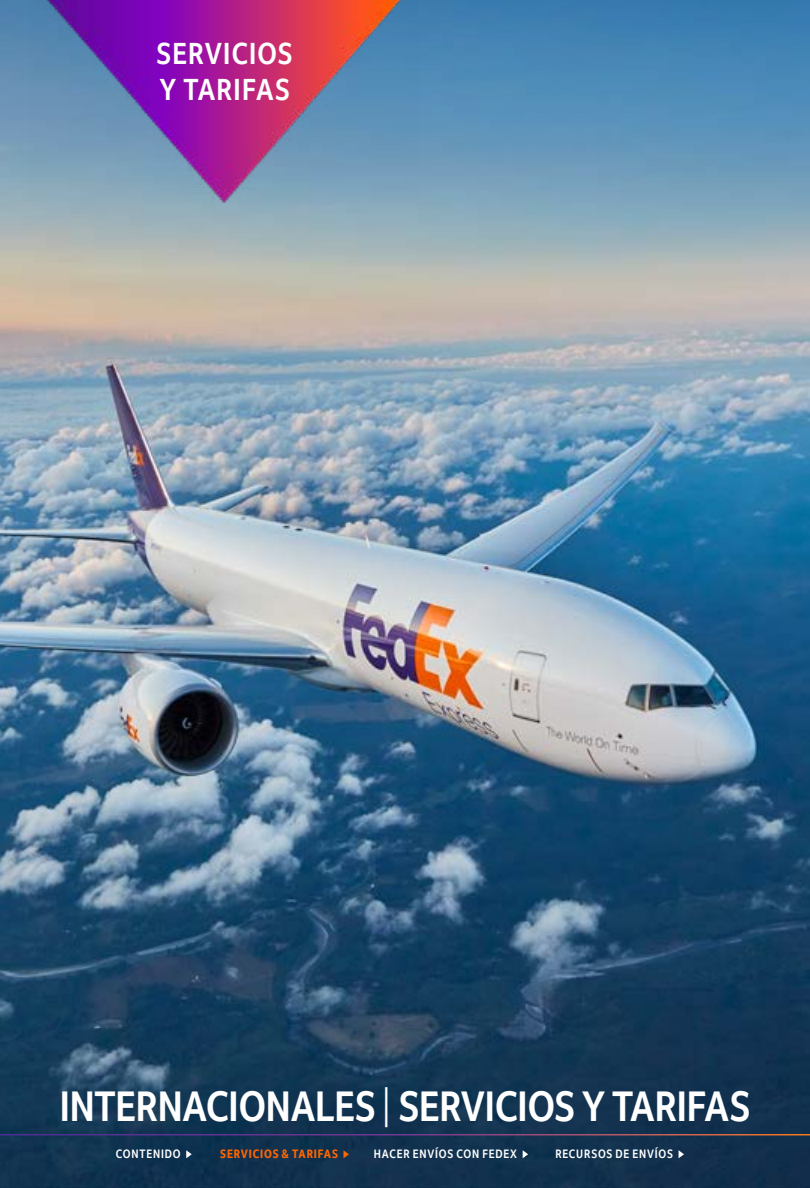
<style>
.page{position:relative;width:810px;height:1188px;background:#fff}
.page>*{position:absolute;margin:0;border:0;box-sizing:border-box;transform-origin:0 0}
.t1{font:500 condensed 42px "Fed Ex Sans App";letter-spacing:-.005em;color:#fff}
.t2{font:500 condensed 30px/36px "Fed Ex Sans App";letter-spacing:.04em;color:#fff}
.t3{font:500 condensed 12px "Fed Ex Sans App";letter-spacing:.065em;color:#fff}
.t4{font:700 condensed 12px "Fed Ex Sans App";letter-spacing:.065em;color:#f60}
.s1{font-weight:300}
</style>
<div class="page">
<img style="left:0;top:275px;width:810px;height:913px">
<svg style="left:0;top:0;width:810px;height:275px;background:#759eb8"></svg>
<img style="left:30px;top:0;width:388px;height:203px">
<svg style="left:186px;top:1150px;width:6px;height:8px"></svg>
<svg style="left:344px;top:1150px;width:5px;height:8px"></svg>
<svg style="left:679px;top:1150px;width:5px;height:8px"></svg>
<svg style="left:523px;top:1150px;width:5px;height:8px"></svg>
<hr style="left:0;top:1134px;width:810px;height:2px;background:#fff">
<h2 class="t2" style="left:157px;top:36px;width:137px">SERVICIOS<br>Y TARIFAS</h2>
<h1 class="t1" style="left:60px;top:1081px;width:692px">INTERNACIONALES <span class="s1">|</span> SERVICIOS Y TARIFAS</h1>
<p class="t3" style="left:116px;top:1147px;width:66px">CONTENIDO</p>
<p class="t4" style="left:220px;top:1147px;width:119px">SERVICIOS &amp; TARIFAS</p>
<p class="t3" style="left:374px;top:1147px;width:145px">HACER ENVÍOS CON FEDEX</p>
<p class="t3" style="left:555px;top:1147px;width:119px">RECURSOS DE ENVÍOS</p>
</div>
